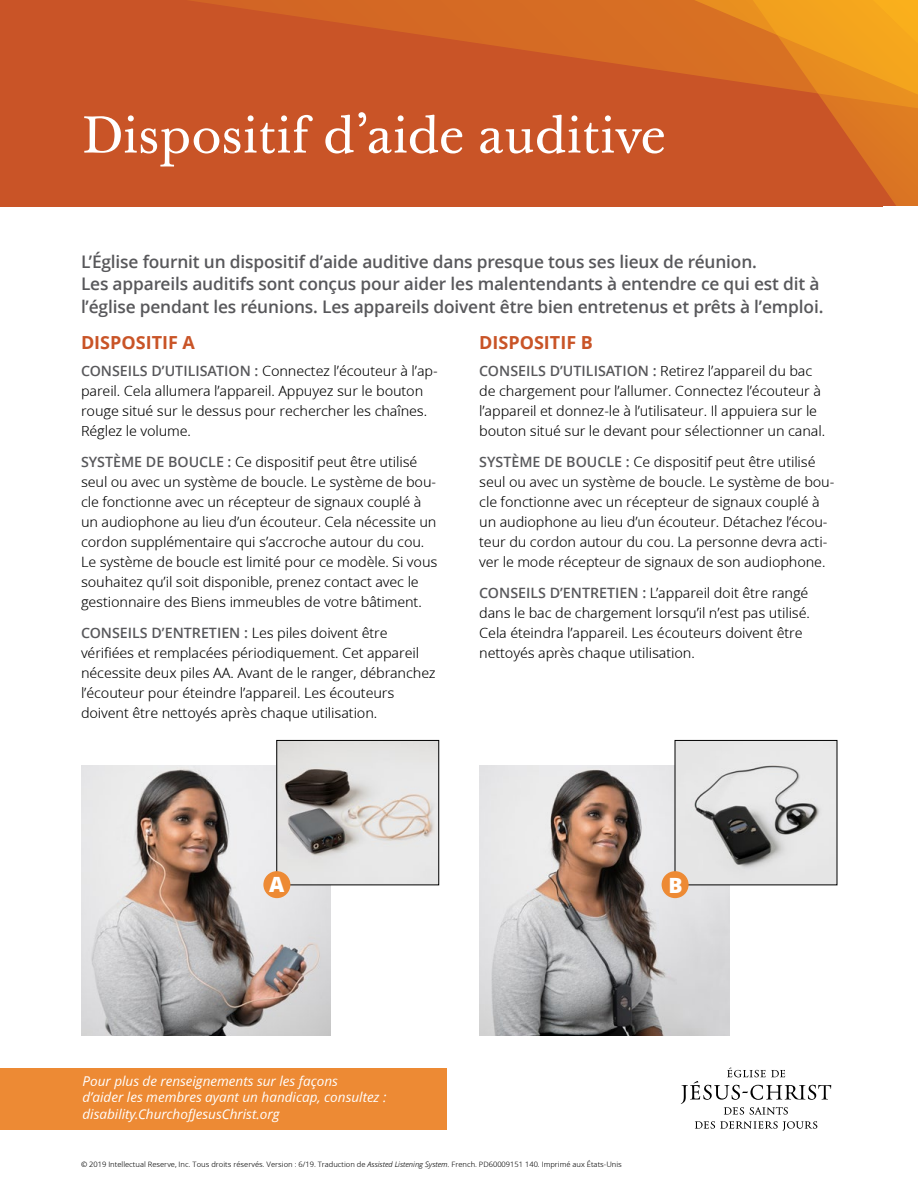
<style>
.page{position:relative;width:918px;height:1188px;background:#fff}
.page>*{position:absolute;margin:0;border:0;box-sizing:border-box;transform-origin:0 0}
.para_h1{font:51px "Mc Kaylds Lat";color:#fff}
.para_Letter{font:800 21px "Zoramlds Lat";color:#fff}
.para_h2{font:700 18px "Zoramlds Lat";color:#c95427}
.para_p1{font:600 17.4px/22.5px "Zoramlds Lat";letter-spacing:-.01em;color:#58585b}
.para_p2{font:14.25px/19.8px "Zoramlds Lat";letter-spacing:-.01em;color:#000}
.para_figure{font:italic 13.5px/16.8px "Zoramlds Lat";color:#fff}
.para_copyright{font:7.5px "Zoramlds Lat";color:#000}
.s1{font-weight:600;color:#58585b}
.s2{font-style:italic}
</style>
<div class="page">
<div style="left:0;top:0;width:918px;height:206px;background:#c95427"></div>
<svg style="left:681px;top:1067px;width:150px;height:48px"></svg>
<svg style="left:695px;top:1121px;width:122px;height:10px"></svg>
<img style="left:480px;top:766px;width:249px;height:270px">
<div style="left:0;top:1068px;width:446px;height:62px;background:#ed8a34"></div>
<img style="left:81px;top:766px;width:250px;height:270px">
<img style="left:279px;top:742px;width:158px;height:141px">
<div style="left:277px;top:740px;width:162px;height:145px;border:1px solid #000"></div>
<img style="left:677px;top:742px;width:158px;height:141px">
<div style="left:263px;top:871px;width:27px;height:27px;background:#ed8a34;border-radius:50%"></div>
<div style="left:662px;top:871px;width:27px;height:27px;background:#ed8a34;border-radius:50%"></div>
<svg style="left:191px;top:0;width:503px;height:75px"></svg>
<svg style="left:694px;top:0;width:224px;height:207px"></svg>
<div style="left:884px;top:206px;width:34px;height:62px;background:#fff"></div>
<p class="para_h1" style="left:81px;top:94px;width:586px">Dispositif d’aide auditive</p>
<p class="para_p1" style="left:81px;top:250px;width:744px">L’Église fournit un dispositif d’aide auditive dans presque tous ses lieux de réunion.<br>Les appareils auditifs sont conçus pour aider les malentendants à entendre ce qui est dit à l’église pendant les réunions. Les appareils doivent être bien entretenus et prêts à l’emploi.</p>
<p class="para_h2" style="left:81px;top:328px;width:116px">DISPOSITIF A</p>
<p class="para_p2" style="left:81px;top:361px;width:358px"><span class="s1">CONSEILS D’UTILISATION :</span> Connectez l’écouteur à l’ap&shy;pareil. Cela allumera l’appareil. Appuyez sur le bouton rouge situé sur le dessus pour rechercher les chaînes.<br>Réglez le volume.</p>
<p class="para_p2" style="left:81px;top:452px;width:358px"><span class="s1">SYSTÈME DE BOUCLE :</span> Ce dispositif peut être utilisé seul ou avec un système de boucle. Le système de bou&shy;cle fonctionne avec un récepteur de signaux couplé à un audiophone au lieu d’un écouteur. Cela nécessite un cordon supplémentaire qui s’accroche autour du cou.<br>Le système de boucle est limité pour ce modèle. Si vous souhaitez qu’il soit disponible, prenez contact avec le gestionnaire des Biens immeubles de votre bâtiment.</p>
<p class="para_p2" style="left:81px;top:623px;width:356px"><span class="s1">CONSEILS D’ENTRETIEN :</span> Les piles doivent être vérifiées et remplacées périodiquement. Cet appareil nécessite deux piles AA. Avant de le ranger, débranchez l’écouteur pour éteindre l’appareil. Les écouteurs doivent être nettoyés après chaque utilisation.</p>
<p class="para_h2" style="left:479px;top:328px;width:115px">DISPOSITIF B</p>
<p class="para_p2" style="left:479px;top:361px;width:347px"><span class="s1">CONSEILS D’UTILISATION :</span> Retirez l’appareil du bac de chargement pour l’allumer. Connectez l’écouteur à l’appareil et donnez-le à l’utilisateur. Il appuiera sur le bouton situé sur le devant pour sélectionner un canal.</p>
<p class="para_p2" style="left:479px;top:452px;width:357px"><span class="s1">SYSTÈME DE BOUCLE :</span> Ce dispositif peut être utilisé seul ou avec un système de boucle. Le système de bou&shy;cle fonctionne avec un récepteur de signaux couplé à un audiophone au lieu d’un écouteur. Détachez l’écou&shy;teur du cordon autour du cou. La personne devra acti&shy;ver le mode récepteur de signaux de son audiophone.</p>
<p class="para_p2" style="left:479px;top:583px;width:332px"><span class="s1">CONSEILS D’ENTRETIEN :</span> L’appareil doit être rangé dans le bac de chargement lorsqu’il n’est pas utilisé.<br>Cela éteindra l’appareil. Les écouteurs doivent être nettoyés après chaque utilisation.</p>
<p class="para_Letter" style="left:269px;top:868px;width:17px">A</p>
<p class="para_Letter" style="left:668px;top:869px;width:16px">B</p>
<p class="para_figure" style="left:82px;top:1072px;width:306px">Pour plus de renseignements sur les façons<br>-d’aider les membres ayant un handicap, consultez : disability.ChurchofJesusChrist.org</p>
<p class="para_copyright" style="left:81px;top:1159px;width:542px">© 2019 Intellectual Reserve, Inc. Tous droits réservés. Version : 6/19. Traduction de <span class="s2">Assisted Listening System.</span> French. PD60009151 140. Imprimé aux États-Unis</p>
</div>
